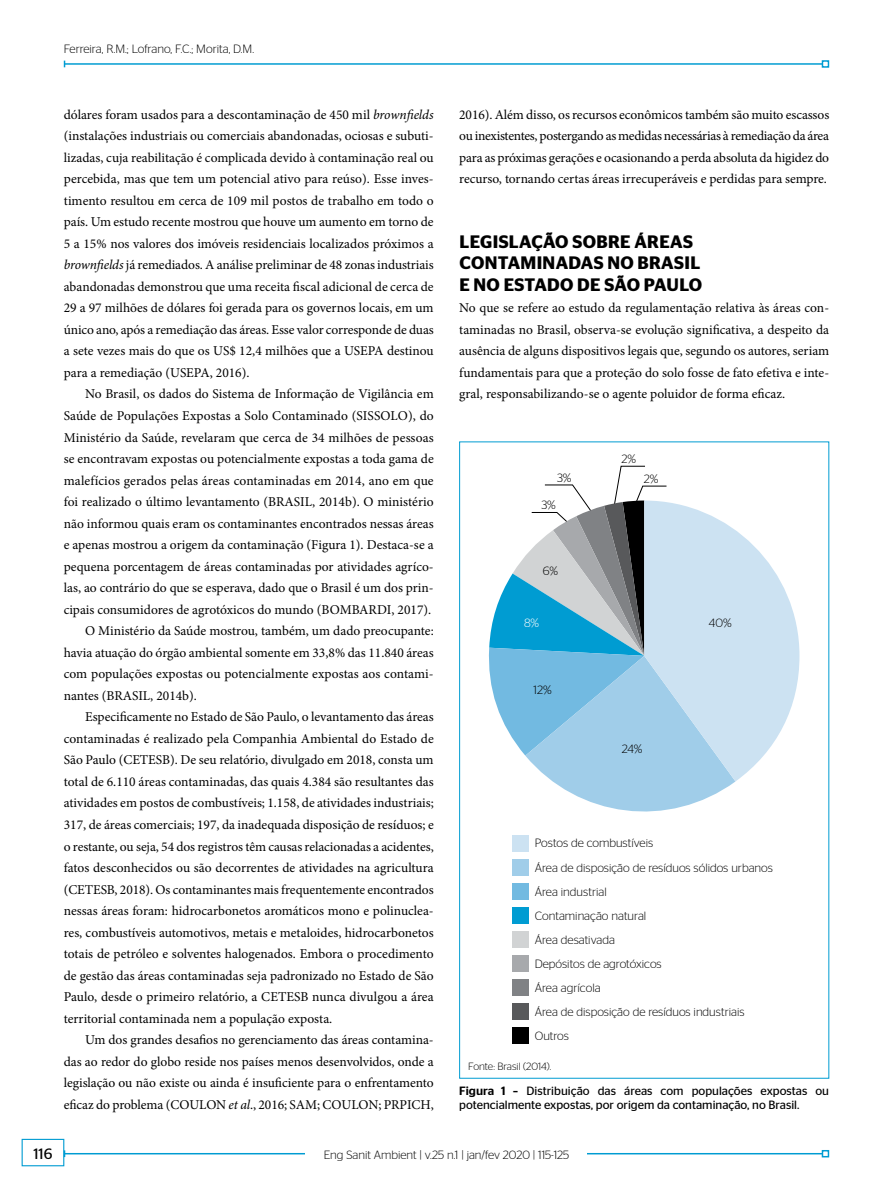
<style>
.page{position:relative;width:893px;height:1191px;background:#fff}
.page>*{position:absolute;margin:0;border:0;box-sizing:border-box;transform-origin:0 0}
.t1{font:600 18px/21.6px "Stag Sans";letter-spacing:.02em;color:#000}
.t2{font:15px "Stag Sans";color:#000}
.t3{font:13.5px/21.5px "Minion Pro";color:#000;text-align:justify}
.t4{font:300 12px/24.2px "Stag Sans";color:#000}
.t5{font:12px/14.2px "Stag Sans";color:#000}
.t6{font:300 12px "Stag Sans";color:#fff}
.t7{font:300 10.5px "Stag Sans";color:#000}
.s1{font-style:italic}
.s2{font-weight:500}
</style>
<div class="page">
<div style="left:22px;top:1138px;width:42px;height:28px;border:1px solid #009cd2"></div>
<hr style="left:65px;top:1153px;width:757px;height:1px;background:#009cd2">
<div style="left:822px;top:1150px;width:7px;height:7px;border:1px solid #009cd2"></div>
<div style="left:306px;top:1146px;width:281px;height:15px;background:#fff"></div>
<hr style="left:65px;top:63px;width:757px;height:2px;background:#009cd2">
<div style="left:822px;top:60px;width:7px;height:8px;border:1px solid #009cd2"></div>
<svg style="left:489px;top:465px;width:246px;height:347px"></svg>
<svg style="left:644px;top:500px;width:155px;height:281px;fill:#cce2f2"></svg>
<div style="left:512px;top:834px;width:16px;height:17px;background:#cce2f2"></div>
<div style="left:512px;top:859px;width:16px;height:16px;background:#a0cde9"></div>
<div style="left:512px;top:883px;width:16px;height:16px;background:#72bae1"></div>
<div style="left:512px;top:907px;width:16px;height:16px;background:#009cd2"></div>
<div style="left:512px;top:931px;width:16px;height:17px;background:#d1d3d4"></div>
<div style="left:512px;top:955px;width:16px;height:17px;background:#a7a9ac"></div>
<div style="left:512px;top:979px;width:16px;height:17px;background:#808285"></div>
<div style="left:512px;top:1003px;width:16px;height:17px;background:#58595b"></div>
<div style="left:512px;top:1027px;width:16px;height:17px;background:#000"></div>
<p class="t4" style="left:64px;top:37px;width:192px">Ferreira, R.M.; Lofrano, F.C.; Morita, D.M.</p>
<p class="t3" style="left:64px;top:104px;width:371px">dólares foram usados para a descontaminação de 450 mil <span class="s1">brownfields </span>(instalações industriais ou comerciais abandonadas, ociosas e subuti&shy;lizadas, cuja reabilitação é complicada devido à contaminação real ou percebida, mas que tem um potencial ativo para reúso). Esse inves&shy;timento resultou em cerca de 109 mil postos de trabalho em todo o país. Um estudo recente mostrou que houve um aumento em torno de 5 a 15% nos valores dos imóveis residenciais localizados próximos a <span class="s1">brownfields</span> já remediados. A análise preliminar de 48 zonas industriais abandonadas demonstrou que uma receita fiscal adicional de cerca de 29 a 97 milhões de dólares foi gerada para os governos locais, em um único ano, após a remediação das áreas. Esse valor corresponde de duas a sete vezes mais do que os US$ 12,4 milhões que a USEPA destinou para a remediação (USEPA, 2016).</p>
<p class="t3" style="left:85px;top:383px;width:350px">No Brasil, os dados do Sistema de Informação de Vigilância em</p>
<p class="t3" style="left:64px;top:405px;width:371px">Saúde de Populações Expostas a Solo Contaminado (SISSOLO), do</p>
<p class="t3" style="left:64px;top:426px;width:371px">Ministério da Saúde, revelaram que cerca de 34 milhões de pessoas</p>
<p class="t3" style="left:64px;top:448px;width:371px">se encontravam expostas ou potencialmente expostas a toda gama de</p>
<p class="t3" style="left:64px;top:469px;width:371px">malefícios gerados pelas áreas contaminadas em 2014, ano em que</p>
<p class="t3" style="left:64px;top:491px;width:371px">foi realizado o último levantamento (BRASIL, 2014b). O ministério</p>
<p class="t3" style="left:64px;top:512px;width:371px">não informou quais eram os contaminantes encontrados nessas áreas</p>
<p class="t3" style="left:64px;top:534px;width:371px">e apenas mostrou a origem da contaminação (Figura 1). Destaca-se a</p>
<p class="t3" style="left:64px;top:555px;width:371px">pequena porcentagem de áreas contaminadas por atividades agríco-</p>
<p class="t3" style="left:64px;top:577px;width:371px">las, ao contrário do que se esperava, dado que o Brasil é um dos prin-</p>
<p class="t3" style="left:64px;top:599px;width:369px">cipais consumidores de agrotóxicos do mundo (BOMBARDI, 2017).</p>
<p class="t3" style="left:85px;top:620px;width:350px">O Ministério da Saúde mostrou, também, um dado preocupante:</p>
<p class="t3" style="left:64px;top:642px;width:371px">havia atuação do órgão ambiental somente em 33,8% das 11.840 áreas</p>
<p class="t3" style="left:64px;top:663px;width:371px">com populações expostas ou potencialmente expostas aos contami-</p>
<p class="t3" style="left:64px;top:685px;width:135px">nantes (BRASIL, 2014b).</p>
<p class="t3" style="left:85px;top:706px;width:350px">Especificamente no Estado de São Paulo, o levantamento das áreas</p>
<p class="t3" style="left:64px;top:728px;width:371px">contaminadas é realizado pela Companhia Ambiental do Estado de</p>
<p class="t3" style="left:64px;top:749px;width:371px">São Paulo (CETESB). De seu relatório, divulgado em 2018, consta um</p>
<p class="t3" style="left:64px;top:771px;width:371px">total de 6.110 áreas contaminadas, das quais 4.384 são resultantes das</p>
<p class="t3" style="left:64px;top:792px;width:371px">atividades em postos de combustíveis; 1.158, de atividades industriais;</p>
<p class="t3" style="left:64px;top:814px;width:371px">317, de áreas comerciais; 197, da inadequada disposição de resíduos; e</p>
<p class="t3" style="left:64px;top:835px;width:371px">o restante, ou seja, 54 dos registros têm causas relacionadas a acidentes,</p>
<p class="t3" style="left:64px;top:857px;width:371px">fatos desconhecidos ou são decorrentes de atividades na agricultura</p>
<p class="t3" style="left:64px;top:878px;width:371px">(CETESB, 2018). Os contaminantes mais frequentemente encontrados</p>
<p class="t3" style="left:64px;top:900px;width:371px">nessas áreas foram: hidrocarbonetos aromáticos mono e polinuclea-</p>
<p class="t3" style="left:64px;top:921px;width:371px">res, combustíveis automotivos, metais e metaloides, hidrocarbonetos</p>
<p class="t3" style="left:64px;top:943px;width:371px">totais de petróleo e solventes halogenados. Embora o procedimento</p>
<p class="t3" style="left:64px;top:964px;width:371px">de gestão das áreas contaminadas seja padronizado no Estado de São</p>
<p class="t3" style="left:64px;top:986px;width:371px">Paulo, desde o primeiro relatório, a CETESB nunca divulgou a área</p>
<p class="t3" style="left:64px;top:1007px;width:270px">territorial contaminada nem a população exposta.</p>
<p class="t3" style="left:85px;top:1029px;width:350px">Um dos grandes desafios no gerenciamento das áreas contamina-</p>
<p class="t3" style="left:64px;top:1050px;width:371px">das ao redor do globo reside nos países menos desenvolvidos, onde a</p>
<p class="t3" style="left:64px;top:1072px;width:371px">legislação ou não existe ou ainda é insuficiente para o enfrentamento</p>
<p class="t3" style="left:64px;top:1093px;width:371px">eficaz do problema (COULON <span class="s1">et al</span>., 2016; SAM; COULON; PRPICH,</p>
<p class="t3" style="left:459px;top:104px;width:372px">2016). Além disso, os recursos econômicos também são muito escassos ou inexistentes, postergando as medidas necessárias à remediação da área para as próximas gerações e ocasionando a perda absoluta da higidez do recurso, tornando certas áreas irrecuperáveis e perdidas para sempre.</p>
<h1 class="t1" style="left:459px;top:231px;width:244px">LEGISLAÇÃO SOBRE ÁREAS<br>CONTAMINADAS NO BRASIL<br>E NO ESTADO DE SÃO PAULO</h1>
<p class="t3" style="left:459px;top:297px;width:371px">No que se refere ao estudo da regulamentação relativa às áreas con&shy;taminadas no Brasil, observa-se evolução significativa, a despeito da ausência de alguns dispositivos legais que, segundo os autores, seriam fundamentais para que a proteção do solo fosse de fato efetiva e inte&shy;gral, responsabilizando-se o agente poluidor de forma eficaz.</p>
<p class="t4" style="left:621px;top:446px;width:16px">2%</p>
<p class="t4" style="left:557px;top:465px;width:16px">3%</p>
<p class="t4" style="left:644px;top:467px;width:16px">2%</p>
<p class="t4" style="left:541px;top:492px;width:16px">3%</p>
<p class="t4" style="left:543px;top:558px;width:17px">6%</p>
<p class="t6" style="left:524px;top:616px;width:17px">8%</p>
<p class="t4" style="left:534px;top:677px;width:20px">12%</p>
<p class="t4" style="left:622px;top:736px;width:22px">24%</p>
<p class="t4" style="left:709px;top:610px;width:24px">40%</p>
<p class="t4" style="left:535px;top:831px;width:240px">Postos de combustíveis<br>Área de disposição de resíduos sólidos urbanos<br>Área industrial<br>Contaminação natural<br>Área desativada<br>Depósitos de agrotóxicos<br>Área agrícola<br>Área de disposição de resíduos industriais<br>Outros</p>
<p class="t7" style="left:468px;top:1060px;width:85px">Fonte: Brasil (2014).</p>
<p class="t5" style="left:459px;top:1083px;width:371px"><span class="s2">Figura 1 –</span> Distribuição das áreas com populações expostas ou potencialmente expostas, por origem da contaminação, no Brasil.</p>
<p class="t2" style="left:33px;top:1144px;width:21px">116</p>
<p class="t4" style="left:324px;top:1142px;width:247px">Eng Sanit Ambient | v.25 n.1 | jan/fev 2020 | 115-125</p>
</div>
